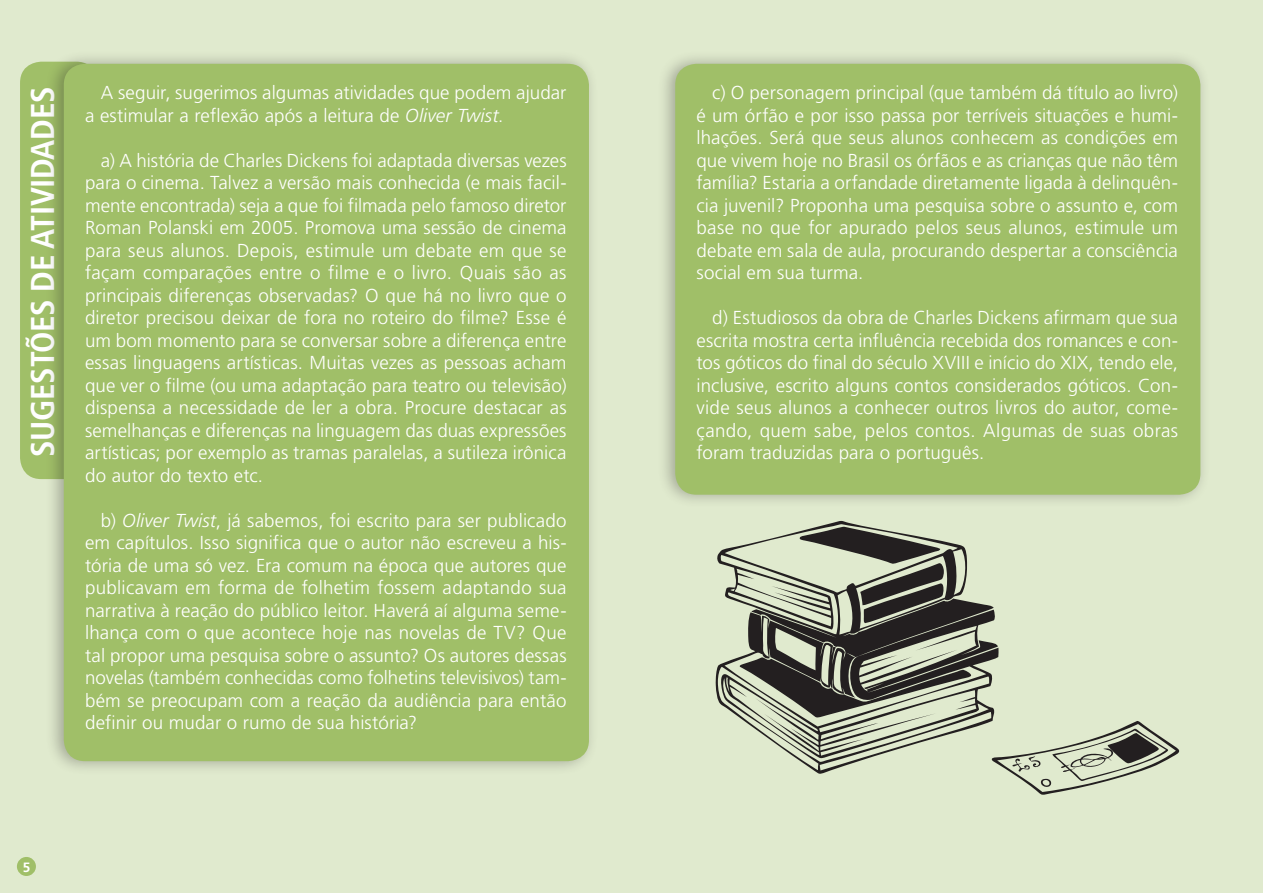
<style>
.page{position:relative;width:1263px;height:893px;background:#e0eace}
.page>*{position:absolute;margin:0;border:0;box-sizing:border-box;transform-origin:0 0}
.T_I_T_U_L_O_-_latera{font:700 condensed 33px "Frutiger LT Std";letter-spacing:-.01em;color:#fff}
.T_E_X_T_O{font:300 18.75px/22.5px "Frutiger LT Std";letter-spacing:.005em;color:#fff;text-align:justify}
.t1{font:700 13.5px "Frutiger LT Std";color:#fff}
.s1{font-style:italic}
</style>
<div class="page">
<div style="left:17px;top:857px;width:19px;height:19px;background:#a0bf68;border-radius:50%"></div>
<svg style="left:716px;top:521px;width:283px;height:253px"></svg>
<svg style="left:991px;top:721px;width:188px;height:74px"></svg>
<div style="left:20px;top:62px;width:77px;height:417px;background:#a0bf68;border-radius:21px"></div>
<div style="left:45px;top:49px;width:554px;height:726px;background:#231f20;opacity:.33"></div>
<div style="left:64px;top:64px;width:525px;height:697px;background:#a0bf68;border-radius:21px"></div>
<div style="left:657px;top:49px;width:553px;height:460px;background:#231f20;opacity:.33"></div>
<div style="left:675px;top:64px;width:525px;height:431px;background:#a0bf68;border-radius:21px"></div>
<p class="T_I_T_U_L_O_-_latera" style="left:23px;top:457px;width:372px;rotate:-90deg">SUGESTÕES DE ATIVIDADES</p>
<p class="T_E_X_T_O" style="left:85px;top:82px;width:483px;text-indent:16px">A seguir, sugerimos algumas atividades que podem ajudar a estimular a reflexão após a leitura de <span class="s1">Oliver Twist</span>.</p>
<p class="T_E_X_T_O" style="left:85px;top:149px;width:483px;text-indent:16px">a) A história de Charles Dickens foi adaptada diversas vezes para o cinema. Talvez a versão mais conhecida (e mais facil‑ mente encontrada) seja a que foi filmada pelo famoso diretor Roman Polanski em 2005. Promova uma sessão de cinema para seus alunos. Depois, estimule um debate em que se façam comparações entre o filme e o livro. Quais são as principais diferenças observadas? O que há no livro que o diretor precisou deixar de fora no roteiro do filme? Esse é um bom momento para se conversar sobre a diferença entre essas linguagens artísticas. Muitas vezes as pessoas acham que ver o filme (ou uma adaptação para teatro ou televisão) dispensa a necessidade de ler a obra. Procure destacar as semelhanças e diferenças na linguagem das duas expressões artísticas; por exemplo as tramas paralelas, a sutileza irônica do autor do texto etc.</p>
<p class="T_E_X_T_O" style="left:85px;top:509px;width:483px;text-indent:16px">b) <span class="s1">Oliver Twist</span>, já sabemos, foi escrito para ser publicado em capítulos. Isso significa que o autor não escreveu a his‑ tória de uma só vez. Era comum na época que autores que publicavam em forma de folhetim fossem adaptando sua narrativa à reação do público leitor. Haverá aí alguma seme‑ lhança com o que acontece hoje nas novelas de TV? Que tal propor uma pesquisa sobre o assunto? Os autores dessas novelas (também conhecidas como folhetins televisivos) tam‑ bém se preocupam com a reação da audiência para então definir ou mudar o rumo de sua história?</p>
<p class="t1" style="left:23px;top:859px;width:9px">5</p>
<p class="T_E_X_T_O" style="left:696px;top:82px;width:483px;text-indent:16px">c) O personagem principal (que também dá título ao livro) é um órfão e por isso passa por terríveis situações e humi‑ lhações. Será que seus alunos conhecem as condições em que vivem hoje no Brasil os órfãos e as crianças que não têm família? Estaria a orfandade diretamente ligada à delinquên‑ cia juvenil? Proponha uma pesquisa sobre o assunto e, com base no que for apurado pelos seus alunos, estimule um debate em sala de aula, procurando despertar a consciência social em sua turma.</p>
<p class="T_E_X_T_O" style="left:696px;top:307px;width:483px;text-indent:16px">d) Estudiosos da obra de Charles Dickens afirmam que sua escrita mostra certa influência recebida dos romances e con‑ tos góticos do final do século XVIII e início do XIX, tendo ele, inclusive, escrito alguns contos considerados góticos. Con‑ vide seus alunos a conhecer outros livros do autor, come‑ çando, quem sabe, pelos contos. Algumas de suas obras foram traduzidas para o português.</p>
</div>
